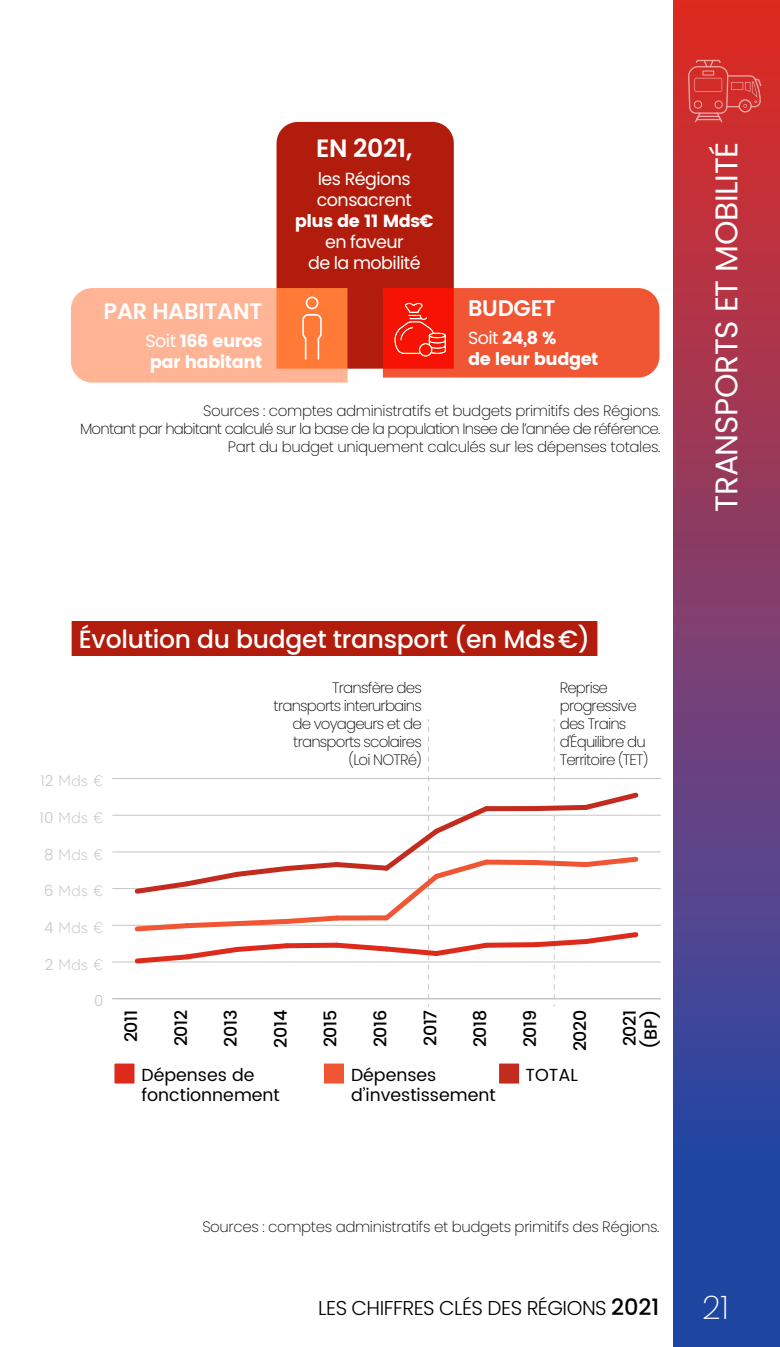
<style>
.page{position:relative;width:780px;height:1347px;background:#fff}
.page>*{position:absolute;margin:0;border:0;box-sizing:border-box;transform-origin:0 0}
.t1{font:200 32.5px "Poppins";color:#fff}
.t2{font:31.25px "Poppins";letter-spacing:-.01em;color:#fff}
.t3{font:500 25px "Poppins";letter-spacing:-.01em;color:#fff}
.t4{font:600 25px "Poppins";letter-spacing:-.01em;color:#fff}
.t5{font:600 22.5px "Poppins";letter-spacing:-.01em;color:#fff}
.t6{font:300 20px "Poppins";letter-spacing:-.025em;color:#000}
.t7{font:17.5px/21px "Poppins";letter-spacing:-.03em;color:#fff}
.t8{font:17.5px/20px "Poppins";color:#000}
.t9{font:500 17.5px "Poppins";letter-spacing:-.02em;color:#000}
.t10{font:17.5px/21px "Poppins";letter-spacing:-.03em;color:#fff}
.t11{font:200 15px/18px "Poppins";letter-spacing:-.025em;color:#000;text-align:right}
.t12{font:200 15px/18px "Poppins";letter-spacing:-.055em;color:#000;text-align:right}
.t13{font:300 15px "Gotham";color:#c4c5c5}
.t14{font:300 15px "Poppins";color:#c4c5c5}
.s1{font-style:inherit}
.s2{font-family:"Poppins"}
.s3{font-weight:500;font-size:22.5px}
</style>
<div class="page">
<svg style="left:673px;top:0;width:107px;height:1346px;background:#733d71"></svg>
<svg style="left:687px;top:59px;width:75px;height:72px;background:#d43c3a"></svg>
<div style="left:72px;top:621px;width:525px;height:35px;background:#b11c0c"></div>
<hr style="left:112px;top:998px;width:548px;height:1px;background:#c4c5c5">
<hr style="left:112px;top:961px;width:548px;height:1px;background:#c4c5c5">
<hr style="left:112px;top:925px;width:548px;height:1px;background:#c4c5c5">
<hr style="left:112px;top:888px;width:548px;height:1px;background:#c4c5c5">
<hr style="left:112px;top:851px;width:548px;height:1px;background:#c4c5c5">
<hr style="left:112px;top:814px;width:548px;height:1px;background:#c4c5c5">
<hr style="left:112px;top:778px;width:548px;height:1px;background:#c4c5c5">
<div style="left:486px;top:806px;width:50px;height:5px;background:#c32b1f"></div>
<div style="left:486px;top:942px;width:50px;height:5px;background:#dd2a1b"></div>
<svg style="left:131px;top:719px;width:362px;height:287px"></svg>
<div style="left:486px;top:859px;width:50px;height:6px;background:#f05534"></div>
<svg style="left:531px;top:719px;width:111px;height:287px"></svg>
<div style="left:113px;top:1062px;width:23px;height:22px;background:#dd2a1b"></div>
<div style="left:112px;top:1061px;width:25px;height:25px;border:2px solid #fff"></div>
<div style="left:323px;top:1062px;width:22px;height:22px;background:#f05534"></div>
<div style="left:321px;top:1061px;width:25px;height:25px;border:2px solid #fff"></div>
<div style="left:498px;top:1062px;width:22px;height:22px;background:#c32b1f"></div>
<div style="left:496px;top:1061px;width:25px;height:25px;border:2px solid #fff"></div>
<div style="left:71px;top:288px;width:276px;height:94px;background:#ffb496"></div>
<div style="left:383px;top:288px;width:276px;height:89px;background:#f05534"></div>
<svg style="left:276px;top:122px;width:178px;height:247px;background:#c52b15"></svg>
<h3 class="t5" style="left:104px;top:298px;width:160px">PAR HABITANT</h3>
<p class="t7" style="left:145px;top:330px;width:118px"><span class="s1">Soit</span> 166 euros par habitant</p>
<h3 class="t4" style="left:316px;top:134px;width:98px">EN 2021,</h3>
<p class="t10" style="left:317px;top:169px;width:96px">les Régions consacrent</p>
<p class="t7" style="left:295px;top:211px;width:140px">plus de 11 Mds€</p>
<p class="t10" style="left:308px;top:232px;width:114px;text-align:center">en faveur<br>de la mobilité</p>
<h3 class="t5" style="left:468px;top:295px;width:89px">BUDGET</h3>
<p class="t7" style="left:468px;top:328px;width:132px"><span class="s1">Soit</span> 24,8 %<br>de leur budget</p>
<p class="t11" style="left:80px;top:402px;width:581px">Sources : comptes administratifs et budgets primitifs des Régions.<br>Montant par habitant calculé sur la base de la population Insee de lʼannée de référence.<br>Part du budget uniquement calculés sur les dépenses totales.</p>
<h3 class="t3" style="left:79px;top:625px;width:513px">Évolution du budget transport (en Mds€)</h3>
<p class="t13" style="left:40px;top:773px;width:65px"><span class="s2">12</span> Mds ¤</p>
<p class="t13" style="left:40px;top:809px;width:66px"><span class="s2">10</span> Mds ¤</p>
<p class="t13" style="left:44px;top:846px;width:61px"><span class="s2">8</span> Mds ¤</p>
<p class="t13" style="left:44px;top:883px;width:61px"><span class="s2">6</span> Mds ¤</p>
<p class="t13" style="left:44px;top:919px;width:61px"><span class="s2">4</span> Mds ¤</p>
<p class="t13" style="left:45px;top:956px;width:60px"><span class="s2">2</span> Mds ¤</p>
<p class="t14" style="left:94px;top:990px;width:11px">0</p>
<p class="t12" style="left:273px;top:678px;width:150px">Transfère des transports interurbains de voyageurs et de transports scolaires (Loi NOTRé)</p>
<p class="t12" style="left:559px;top:678px;width:90px;text-align:left">Reprise progressive des Trains d'Équilibre du<br>Territoire (TET)</p>
<p class="t9" style="left:118px;top:1042px;width:34px;rotate:-90deg">2011</p>
<p class="t9" style="left:168px;top:1046px;width:38px;rotate:-90deg">2012</p>
<p class="t9" style="left:218px;top:1046px;width:38px;rotate:-90deg">2013</p>
<p class="t9" style="left:268px;top:1047px;width:39px;rotate:-90deg">2014</p>
<p class="t9" style="left:317px;top:1047px;width:39px;rotate:-90deg">2015</p>
<p class="t9" style="left:367px;top:1047px;width:39px;rotate:-90deg">2016</p>
<p class="t9" style="left:417px;top:1046px;width:38px;rotate:-90deg">2017</p>
<p class="t9" style="left:467px;top:1047px;width:39px;rotate:-90deg">2018</p>
<p class="t9" style="left:517px;top:1047px;width:39px;rotate:-90deg">2019</p>
<p class="t9" style="left:567px;top:1051px;width:43px;rotate:-90deg">2020</p>
<p class="t9" style="left:637px;top:1049px;width:41px;rotate:-90deg">(BP)</p>
<p class="t9" style="left:616px;top:1046px;width:38px;rotate:-90deg">2021</p>
<p class="t8" style="left:141px;top:1065px;width:140px">Dépenses de fonctionnement</p>
<p class="t8" style="left:351px;top:1065px;width:146px">Dépenses d’investissement</p>
<p class="t8" style="left:525px;top:1065px;width:54px">TOTAL</p>
<p class="t11" style="left:202px;top:1217px;width:458px">Sources : comptes administratifs et budgets primitifs des Régions.</p>
<h2 class="t2" style="left:708px;top:511px;width:371px;rotate:-90deg">TRANSPORTS ET MOBILITÉ</h2>
<h3 class="t6" style="left:318px;top:1296px;width:343px">LES CHIFFRES CLÉS DES RÉGIONS <span class="s3">2021</span></h3>
<h1 class="t1" style="left:702px;top:1288px;width:28px">21</h1>
</div>
